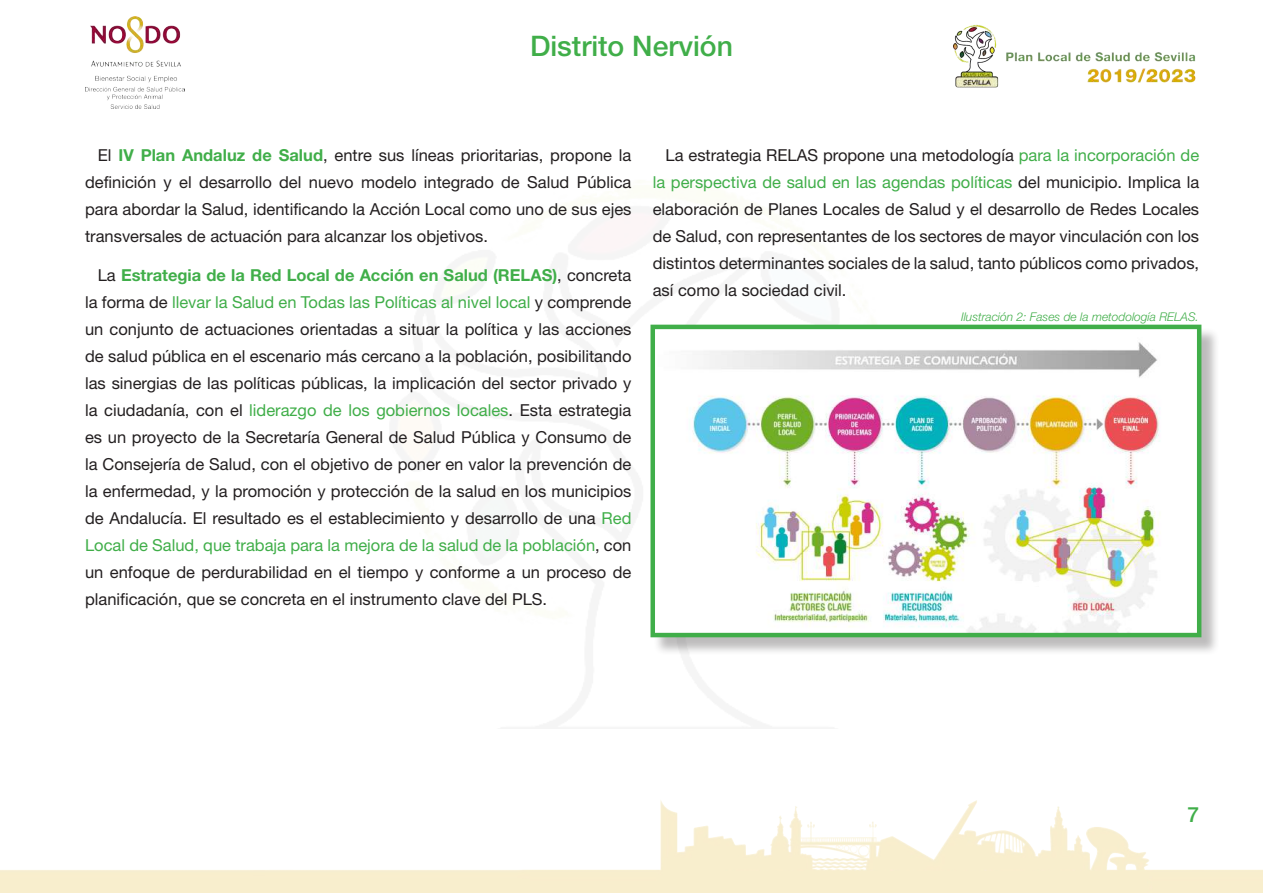
<style>
.page{position:relative;width:1263px;height:893px;background:#fff}
.page>*{position:absolute;margin:0;border:0;box-sizing:border-box;transform-origin:0 0}
.t1{font:500 28.35px "Helvetica Neue LT Std";color:#40ae49}
.t2{font:500 21px "Helvetica Neue LT Std";color:#40ae49}
.t3{font:16.5px/27px "Helvetica Neue LT Std";color:#231f20;text-align:justify}
.t4{font:italic 300 12px "Helvetica Neue LT Std";color:#40ae49}
.s1{font-weight:700;color:#40ae49}
.s2{color:#40ae49}
</style>
<div class="page">
<img style="left:0;top:800px;width:1263px;height:93px">
<div style="left:722px;top:871px;width:424px;height:22px;background:#f8eecd"></div>
<img style="left:953px;top:24px;width:243px;height:64px">
<img style="left:85px;top:16px;width:100px;height:92px">
<div style="left:653px;top:327px;width:567px;height:329px;background:#231f20;opacity:.3"></div>
<img style="left:655px;top:330px;width:541px;height:302px">
<div style="left:650px;top:325px;width:551px;height:312px;border:4px solid #40ae49"></div>
<h1 class="t1" style="left:530px;top:29px;width:204px">Distrito Nervión</h1>
<p class="t3" style="left:85px;top:141px;width:548px;text-indent:13px">El <span class="s1">IV Plan Andaluz de Salud</span>, entre sus líneas prioritarias, propone la definición y el desarrollo del nuevo modelo integrado de Salud Pública para abordar la Salud, identificando la Acción Local como uno de sus ejes transversales de actuación para alcanzar los objetivos.</p>
<p class="t3" style="left:85px;top:262px;width:548px;text-indent:13px">La <span class="s1">Estrategia de la Red Local de Acción en Salud (RELAS)</span>, concreta la forma de <span class="s2">llevar la Salud en Todas las Políticas al nivel local</span> y comprende un conjunto de actuaciones orientadas a situar la política y las acciones de salud pública en el escenario más cercano a la población, posibilitando las sinergias de las políticas públicas, la implicación del sector privado y la ciudadanía, con el <span class="s2">liderazgo de los gobiernos locales</span>. Esta estrategia es un proyecto de la Secretaría General de Salud Pública y Consumo de la Consejería de Salud, con el objetivo de poner en valor la prevención de la enfermedad, y la promoción y protección de la salud en los municipios de Andalucía. El resultado es el establecimiento y desarrollo de una <span class="s2">Red Local de Salud, que trabaja para la mejora de la salud de la población</span>, con un enfoque de perdurabilidad en el tiempo y conforme a un proceso de planificación, que se concreta en el instrumento clave del PLS.</p>
<p class="t3" style="left:653px;top:141px;width:548px;text-indent:13px">La estrategia RELAS propone una metodología <span class="s2">para la incorporación de la perspectiva de salud en las agendas políticas</span> del municipio. Implica la elaboración de Planes Locales de Salud y el desarrollo de Redes Locales de Salud, con representantes de los sectores de mayor vinculación con los distintos determinantes sociales de la salud, tanto públicos como privados, así como la sociedad civil.</p>
<p class="t4" style="left:961px;top:309px;width:239px">Ilustración 2: Fases de la metodología RELAS.</p>
<p class="t2" style="left:1187px;top:802px;width:13px">7</p>
</div>
